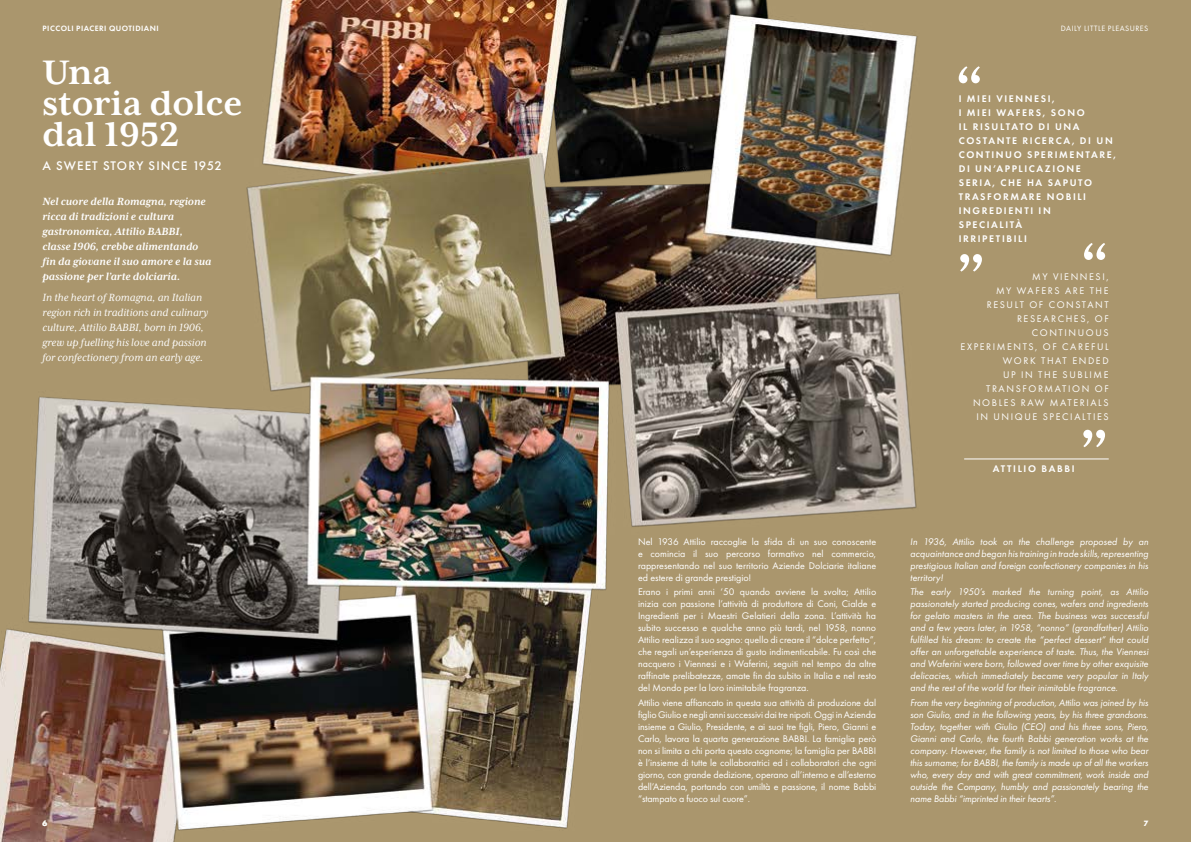
<style>
.page{position:relative;width:1191px;height:842px;background:#fff}
.page>*{position:absolute;margin:0;border:0;box-sizing:border-box;transform-origin:0 0}
.t1{font:700 39px/31px "Mrs Eaves XL Serif OT";color:#fff}
.t2{font:500 13px "Futura PT";letter-spacing:.085em;color:#fff}
.t3{font:italic 700 12px/15px "Mrs Eaves XL Serif OT";color:#fff}
.t4{font:italic 12px/15px "Mrs Eaves XL Serif OT";color:#fff}
.t5{font:10px/12px "Futura PT";letter-spacing:.115em;color:#fff;text-align:justify}
.t6{font:italic 10px/12px "Futura PT";color:#fff;text-align:justify}
.t7{font:600 10px/14px "Futura PT";letter-spacing:.16em;color:#fff}
.t8{font:10px/14px "Futura PT";letter-spacing:.16em;color:#fff;text-align:right}
.t9{font:600 8px "Futura PT";letter-spacing:.06em;color:#fff}
.t10{font:8px "Futura PT";letter-spacing:.06em;color:#fff}
.t11{font:700 8px "Futura PT";color:#fff}
</style>
<div class="page">
<img style="left:0;top:0;width:1191px;height:842px">
<svg style="left:960px;top:254px;width:22px;height:18px"></svg>
<svg style="left:1083px;top:430px;width:22px;height:17px"></svg>
<svg style="left:958px;top:66px;width:21px;height:17px"></svg>
<svg style="left:1084px;top:243px;width:21px;height:17px"></svg>
<hr style="left:964px;top:459px;width:144px;height:1px;background:#fff">
<p class="t9" style="left:43px;top:24px;width:14px">PICCOL</p>
<p class="t9" style="left:71px;top:24px;width:89px">I PIACERI QUOTIDIANI</p>
<h1 class="t1" style="left:43px;top:57px;width:201px">Una<br>storia dolce dal 1952</h1>
<h2 class="t2" style="left:43px;top:158px;width:181px">A SWEET STORY SINCE 1952</h2>
<p class="t3" style="left:43px;top:194px;width:170px">Nel cuore della Romagna, regione ricca di tradizioni e cultura gastronomica, Attilio BABBI, classe 1906, crebbe alimentando fin da giovane il suo amore e la sua passione per l’arte dolciaria.</p>
<p class="t4" style="left:43px;top:290px;width:167px">In the heart of Romagna, an Italian region rich in traditions and culinary culture, Attilio BABBI, born in 1906, grew up fuelling his love and passion for confectionery from an early age.</p>
<p class="t11" style="left:43px;top:818px;width:6px">6</p>
<p class="t5" style="left:638px;top:535px;width:240px">Nel 1936 Attilio raccoglie la sfida di un suo conoscente e comincia il suo percorso formativo nel commercio, rappresentando nel suo territorio Aziende Dolciarie italiane ed estere di grande prestigio!</p>
<p class="t5" style="left:638px;top:586px;width:240px">Erano i primi anni ‘50 quando avviene la svolta; Attilio inizia con passione l’attività di produttore di Coni, Cialde e Ingredienti per i Maestri Gelatieri della zona. L’attività ha subito successo e qualche anno più tardi, nel 1958, nonno Attilio realizza il suo sogno: quello di creare il “dolce perfetto”, che regali un’esperienza di gusto indimenticabile. Fu così che nacquero i Viennesi e i Waferini, seguiti nel tempo da altre raffinate prelibatezze, amate fin da subito in Italia e nel resto del Mondo per la loro inimitabile fragranza.</p>
<p class="t5" style="left:638px;top:697px;width:240px">Attilio viene affiancato in questa sua attività di produzione dal figlio Giulio e negli anni successivi dai tre nipoti. Oggi in Azienda insieme a Giulio, Presidente, e ai suoi tre figli, Piero, Gianni e Carlo, lavora la quarta generazione BABBI. La famiglia però non si limita a chi porta questo cognome; la famiglia per BABBI è l’insieme di tutte le collaboratrici ed i collaboratori che ogni giorno, con grande dedizione, operano all’interno e all’esterno dell’Azienda, portando con umiltà e passione, il nome Babbi “stampato a fuoco sul cuore”.</p>
<p class="t10" style="left:1060px;top:24px;width:89px">DAILY LITTLE PLEASURES</p>
<p class="t7" style="left:958px;top:91px;width:24px">I MIEI</p>
<p class="t7" style="left:996px;top:91px;width:16px">VIENNE</p>
<p class="t7" style="left:1040px;top:91px;width:15px">SI,</p>
<p class="t7" style="left:958px;top:105px;width:24px">I MIEI</p>
<p class="t7" style="left:958px;top:105px;width:147px;text-indent:38px">WAFER S, SON O<br>IL RISULTATO DI UN A<br>COSTANTE RI CER CA, DI UN<br>CONTINU</p>
<p class="t7" style="left:1013px;top:147px;width:34px">O SPERI</p>
<p class="t7" style="left:958px;top:147px;width:159px;text-indent:101px">MEN TARE ,<br>DI UN’APPLI CAZIONE<br>SERI</p>
<p class="t7" style="left:958px;top:175px;width:135px;text-indent:25px">A, CHE HA SAPUTO<br>TRASFORMARE N OBILI<br>INGREDIEN</p>
<p class="t7" style="left:1024px;top:203px;width:21px">TI IN</p>
<p class="t7" style="left:958px;top:217px;width:65px">SPECIALI TÀ<br>IRRI</p>
<p class="t7" style="left:982px;top:231px;width:45px">PETIBILI</p>
<p class="t8" style="left:960px;top:269px;width:150px">MY VIENNESI,<br>MY WAFERS ARE THE<br>RESULT OF CONSTANT<br>RESEARCHES, OF<br>CONTINUOUS<br>EXPERIMENTS, OF CAREFUL<br>WORK THAT ENDED<br>UP IN THE SUBLIME<br>TRANSFORMATION OF<br>NOBLES RAW MATERIALS<br>IN UNIQUE SPECIALTIES</p>
<p class="t7" style="left:993px;top:461px;width:82px">ATTILI O BABBI</p>
<p class="t6" style="left:910px;top:535px;width:240px">In 1936, Attilio took on the challenge proposed by an acquaintance and began his training in trade skills, representing prestigious Italian and foreign confectionery companies in his territory!</p>
<p class="t6" style="left:910px;top:586px;width:240px">The early 1950’s marked the turning point, as Attilio passionately started producing cones, wafers and ingredients for gelato masters in the area. The business was successful and a few years later, in 1958, “nonno” (grandfather) Attilio fulfilled his dream: to create the “perfect dessert” that could offer an unforgettable experience of taste. Thus, the Viennesi and Waferini were born, followed over time by other exquisite delicacies, which immediately became very popular in Italy and the rest of the world for their inimitable fragrance.</p>
<p class="t6" style="left:910px;top:697px;width:240px">From the very beginning of production, Attilio was joined by his son Giulio, and in the following years, by his three grandsons.<br>Today, together with Giulio (CEO) and his three sons, Piero, Gianni and Carlo, the fourth Babbi generation works at the company. However, the family is not limited to those who bear this surname; for BABBI, the family is made up of all the workers who, every day and with great commitment, work inside and outside the Company, humbly and passionately bearing the name Babbi “imprinted in their hearts”.</p>
<p class="t11" style="left:1143px;top:818px;width:6px">7</p>
</div>
